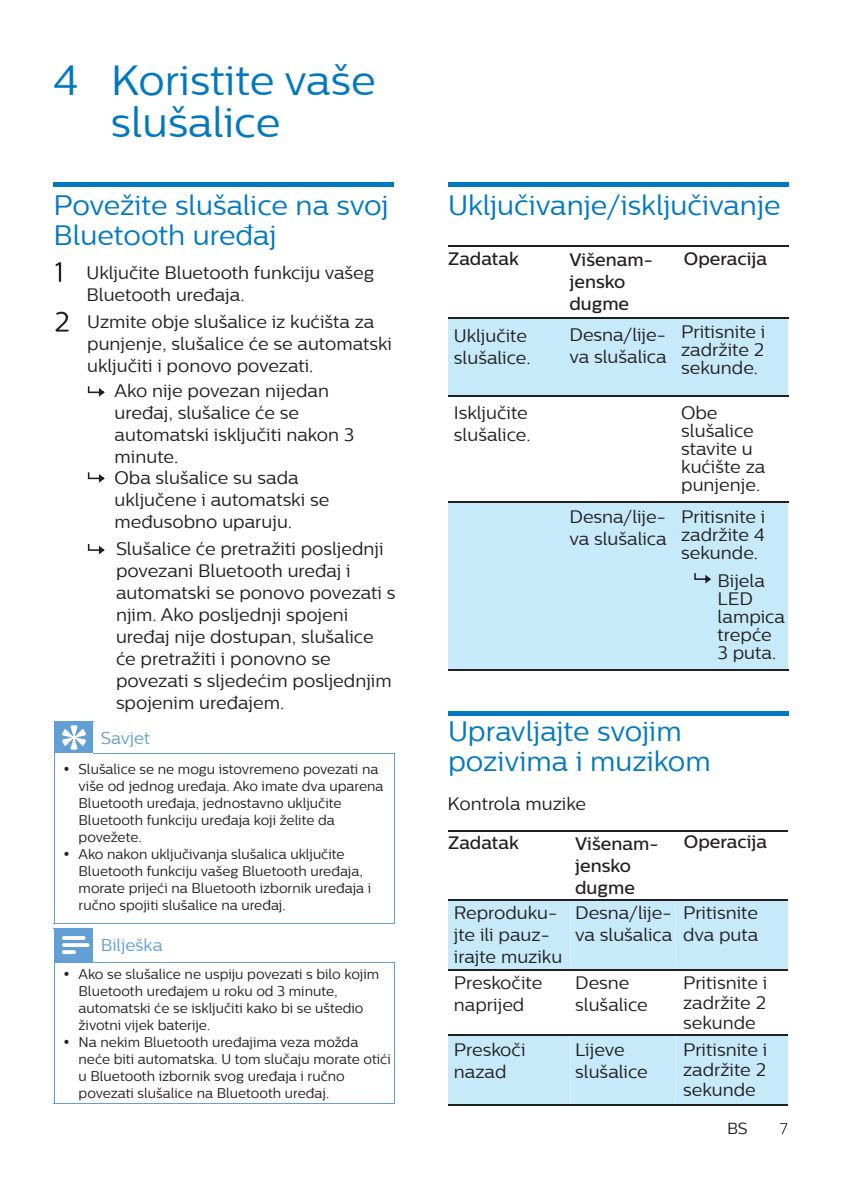
<style>
.page{position:relative;width:842px;height:1191px;background:#fff}
.page>*{position:absolute;margin:0;border:0;box-sizing:border-box;transform-origin:0 0}
.t1{font:42px/42px "Centrale Sans";color:#0079c2}
.t2{font:28px/30px "Centrale Sans";color:#0079c2}
.t3{font:18px/22px "Centrale Sans";color:#231f20}
.t4{font:500 18px/22px "Centrale Sans";color:#231f20}
.t5{font:17px "Centrale Sans";color:#629fd5}
.t6{font:16px "Centrale Sans";color:#231f20}
.t7{font:14px/17px "Centrale Sans";color:#231f20}
</style>
<div class="page">
<svg style="left:780px;top:1123px;width:7px;height:11px"></svg>
<hr style="left:54px;top:182px;width:340px;height:4px;background:#0079c2">
<svg style="left:55px;top:262px;width:6px;height:20px"></svg>
<svg style="left:55px;top:312px;width:14px;height:19px"></svg>
<svg style="left:88px;top:386px;width:17px;height:11px"></svg>
<svg style="left:88px;top:472px;width:17px;height:11px"></svg>
<svg style="left:88px;top:544px;width:17px;height:10px"></svg>
<div style="left:54px;top:722px;width:39px;height:31px;background:#629fd5"></div>
<hr style="left:54px;top:753px;width:1px;height:169px;background:#629fd5">
<hr style="left:394px;top:753px;width:1px;height:169px;background:#629fd5">
<hr style="left:54px;top:922px;width:39px;height:1px;background:#629fd5">
<hr style="left:93px;top:922px;width:302px;height:1px;background:#629fd5">
<hr style="left:54px;top:721px;width:39px;height:1px;background:#629fd5">
<hr style="left:93px;top:722px;width:1px;height:30px;background:#629fd5">
<hr style="left:93px;top:752px;width:302px;height:1px;background:#629fd5">
<svg style="left:62px;top:725px;width:24px;height:24px"></svg>
<hr style="left:448px;top:182px;width:340px;height:4px;background:#0079c2">
<hr style="left:448px;top:711px;width:340px;height:4px;background:#0079c2">
<div style="left:54px;top:928px;width:39px;height:34px;background:#629fd5"></div>
<hr style="left:54px;top:962px;width:1px;height:141px;background:#629fd5">
<hr style="left:394px;top:962px;width:1px;height:141px;background:#629fd5">
<hr style="left:54px;top:1103px;width:39px;height:1px;background:#629fd5">
<hr style="left:93px;top:1103px;width:301px;height:1px;background:#629fd5">
<hr style="left:54px;top:927px;width:39px;height:1px;background:#629fd5">
<hr style="left:93px;top:928px;width:1px;height:33px;background:#629fd5">
<hr style="left:93px;top:961px;width:301px;height:1px;background:#629fd5">
<svg style="left:62px;top:936px;width:27px;height:18px"></svg>
<div style="left:448px;top:318px;width:340px;height:78px;background:#c6eafa"></div>
<div style="left:448px;top:502px;width:340px;height:167px;background:#c6eafa"></div>
<hr style="left:448px;top:246px;width:128px;height:1px;background:#231f20">
<hr style="left:576px;top:246px;width:108px;height:1px;background:#231f20">
<hr style="left:684px;top:246px;width:104px;height:1px;background:#231f20">
<hr style="left:448px;top:317px;width:128px;height:1px;background:#231f20">
<hr style="left:576px;top:317px;width:108px;height:1px;background:#231f20">
<hr style="left:684px;top:317px;width:104px;height:1px;background:#231f20">
<hr style="left:448px;top:396px;width:128px;height:1px;background:#231f20">
<hr style="left:576px;top:396px;width:108px;height:1px;background:#231f20">
<hr style="left:684px;top:396px;width:104px;height:1px;background:#231f20">
<hr style="left:448px;top:669px;width:340px;height:1px;background:#231f20">
<hr style="left:448px;top:501px;width:340px;height:1px;background:#231f20">
<svg style="left:694px;top:573px;width:17px;height:10px"></svg>
<svg style="left:448px;top:900px;width:340px;height:204px;fill:#c6eafa"></svg>
<hr style="left:448px;top:830px;width:132px;height:1px;background:#231f20">
<hr style="left:580px;top:830px;width:94px;height:1px;background:#231f20">
<hr style="left:674px;top:830px;width:114px;height:1px;background:#231f20">
<hr style="left:448px;top:899px;width:132px;height:1px;background:#231f20">
<hr style="left:580px;top:899px;width:94px;height:1px;background:#231f20">
<hr style="left:674px;top:899px;width:114px;height:1px;background:#231f20">
<hr style="left:448px;top:970px;width:132px;height:1px;background:#231f20">
<hr style="left:580px;top:970px;width:94px;height:1px;background:#231f20">
<hr style="left:674px;top:970px;width:114px;height:1px;background:#231f20">
<hr style="left:448px;top:1034px;width:132px;height:1px;background:#231f20">
<hr style="left:580px;top:1034px;width:94px;height:1px;background:#231f20">
<hr style="left:674px;top:1034px;width:114px;height:1px;background:#231f20">
<hr style="left:448px;top:1104px;width:132px;height:1px;background:#231f20">
<hr style="left:580px;top:1104px;width:94px;height:1px;background:#231f20">
<hr style="left:674px;top:1104px;width:114px;height:1px;background:#231f20">
<h1 class="t1" style="left:111px;top:58px;width:267px;text-indent:-58px">4 Koristite vaše slušalice</h1>
<h2 class="t2" style="left:54px;top:189px;width:337px">Povežite slušalice na svoj<br>Bluetooth uređaj</h2>
<h2 class="t2" style="left:448px;top:189px;width:334px">Uključivanje/isključivanje</h2>
<p class="t3" style="left:87px;top:261px;width:289px">Uključite Bluetooth funkciju vašeg<br>Bluetooth uređaja.</p>
<p class="t3" style="left:87px;top:310px;width:306px">Uzmite obje slušalice iz kućišta za punjenje, slušalice će se automatski uključiti i ponovo povezati.</p>
<p class="t3" style="left:115px;top:379px;width:241px">Ako nije povezan nijedan uređaj, slušalice će se automatski isključiti nakon 3 minute.<br>Oba slušalice su sada uključene i automatski se međusobno uparuju.</p>
<p class="t3" style="left:116px;top:538px;width:281px">Slušalice će pretražiti posljednji povezani Bluetooth uređaj i automatski se ponovo povezati s njim. Ako posljednji spojeni uređaj nije dostupan, slušalice će pretražiti i ponovno se povezati s sljedećim posljednjim spojenim uređajem.</p>
<p class="t5" style="left:101px;top:728px;width:51px">Savjet</p>
<p class="t7" style="left:79px;top:760px;width:306px;text-indent:-15px">• Slušalice se ne mogu istovremeno povezati na više od jednog uređaja. Ako imate dva uparena Bluetooth uređaja, jednostavno uključite Bluetooth funkciju uređaja koji želite da povežete.</p>
<p class="t7" style="left:79px;top:845px;width:294px;text-indent:-15px">• Ako nakon uključivanja slušalica uključite Bluetooth funkciju vašeg Bluetooth uređaja, morate prijeći na Bluetooth izbornik uređaja i ručno spojiti slušalice na uređaj.</p>
<p class="t5" style="left:101px;top:935px;width:63px">Bilješka</p>
<p class="t7" style="left:79px;top:965px;width:302px;text-indent:-15px">• Ako se slušalice ne uspiju povezati s bilo kojim Bluetooth uređajem u roku od 3 minute, automatski će se isključiti kako bi se uštedio životni vijek baterije.</p>
<p class="t7" style="left:79px;top:1033px;width:314px;text-indent:-15px">• Na nekim Bluetooth uređajima veza možda neće biti automatska. U tom slučaju morate otići u Bluetooth izbornik svog uređaja i ručno povezati slušalice na Bluetooth uređaj.</p>
<p class="t4" style="left:448px;top:248px;width:72px">Zadatak</p>
<p class="t3" style="left:454px;top:324px;width:78px">Uključite slušalice.</p>
<p class="t3" style="left:454px;top:401px;width:78px">Isključite slušalice.</p>
<p class="t4" style="left:569px;top:248px;width:85px">Višenam&shy;jensko dugme</p>
<p class="t4" style="left:684px;top:247px;width:85px">Operacija</p>
<p class="t3" style="left:569px;top:324px;width:99px">Desna/lije&shy;va slušalica</p>
<p class="t3" style="left:681px;top:323px;width:86px;line-height:18px;text-align:justify">Pritisnite i zadržite 2 sekunde.</p>
<p class="t3" style="left:681px;top:403px;width:86px;line-height:18px">Obe slušalice stavite u kućište za punjenje.</p>
<p class="t3" style="left:681px;top:507px;width:86px;line-height:18px;text-align:justify">Pritisnite i zadržite 4 sekunde.</p>
<p class="t3" style="left:718px;top:571px;width:69px;line-height:18px">Bijela<br>LED lampica trepće<br>3 puta.</p>
<p class="t3" style="left:569px;top:505px;width:99px">Desna/lije&shy;va slušalica</p>
<h2 class="t2" style="left:448px;top:715px;width:264px">Upravljajte svojim pozivima i muzikom</h2>
<p class="t3" style="left:448px;top:792px;width:140px">Kontrola muzike</p>
<p class="t4" style="left:448px;top:831px;width:72px">Zadatak</p>
<p class="t4" style="left:575px;top:832px;width:85px">Višenam&shy;jensko dugme</p>
<p class="t4" style="left:684px;top:830px;width:85px">Operacija</p>
<p class="t3" style="left:575px;top:901px;width:99px">Desna/lije&shy;va slušalica</p>
<p class="t3" style="left:683px;top:901px;width:77px">Pritisnite dva puta</p>
<p class="t3" style="left:454px;top:901px;width:110px">Reproduku&shy;jte ili pauz&shy;irajte muziku</p>
<p class="t3" style="left:454px;top:972px;width:90px">Preskočite naprijed</p>
<p class="t3" style="left:575px;top:972px;width:74px">Desne slušalice</p>
<p class="t3" style="left:683px;top:973px;width:86px;line-height:20px;text-align:justify">Pritisnite i zadržite 2 sekunde</p>
<p class="t3" style="left:454px;top:1038px;width:73px">Preskoči nazad</p>
<p class="t3" style="left:575px;top:1038px;width:74px">Lijeve slušalice</p>
<p class="t3" style="left:683px;top:1039px;width:86px;line-height:20px;text-align:justify">Pritisnite i zadržite 2 sekunde</p>
<p class="t6" style="left:727px;top:1119px;width:22px">BS</p>
</div>
